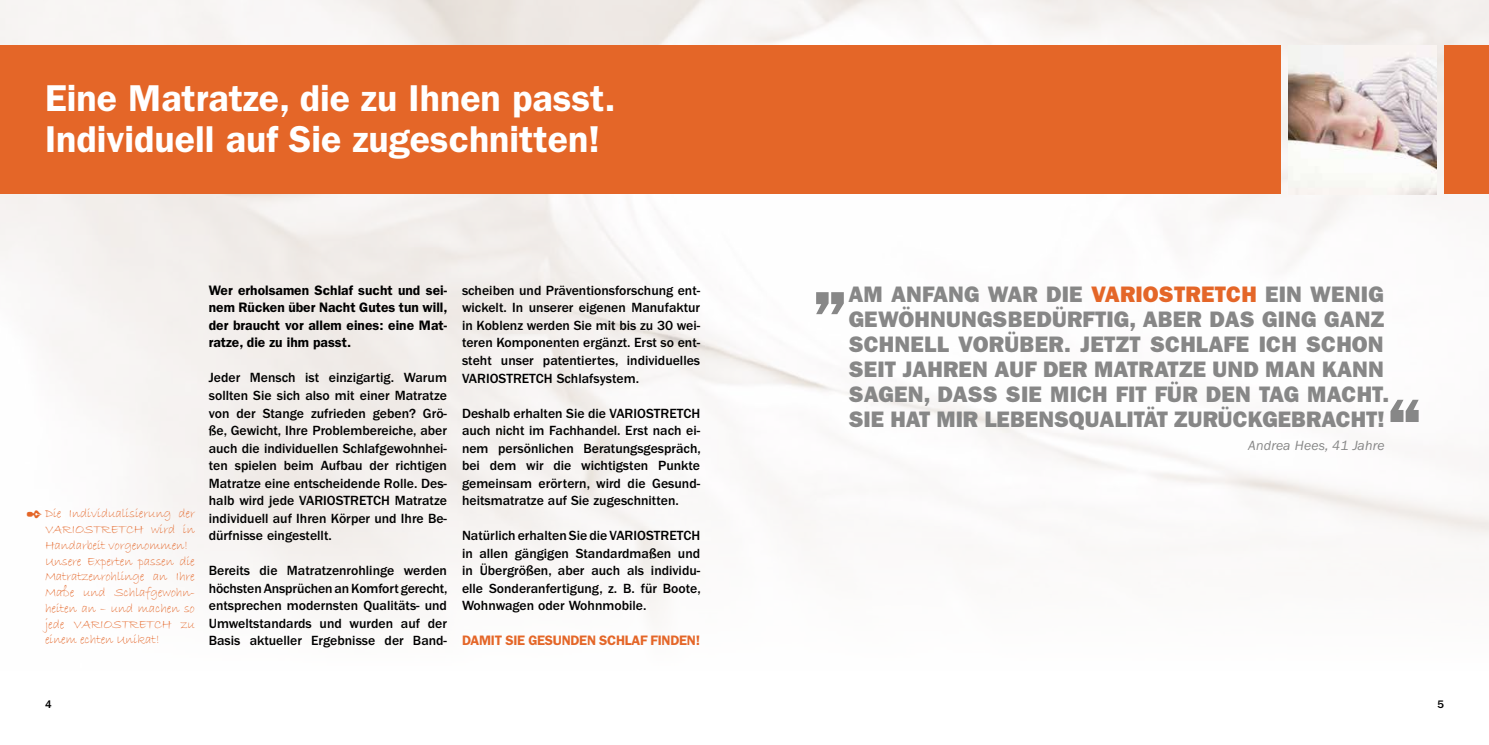
<style>
.page{position:relative;width:1489px;height:745px;background:#fff}
.page>*{position:absolute;margin:0;border:0;box-sizing:border-box;transform-origin:0 0}
.t1{font:75px "ITC Franklin Gothic Std Hvy";color:#878787}
.t2{font:600 37.5px/41.2px "ITC Franklin Gothic Std";color:#fff}
.t3{font:22.5px/25px "ITC Franklin Gothic Std Hvy";letter-spacing:.01em;color:#878787}
.t4{font:500 13.75px/17.5px "ITC Franklin Gothic Std";color:#000;text-align:justify}
.t5{font:600 13.75px/17.5px "ITC Franklin Gothic Std";color:#000;text-align:justify}
.t6{font:600 13.75px "ITC Franklin Gothic Std";letter-spacing:-.02em;color:#e46628}
.t7{font:italic 13.75px "ITC Franklin Gothic Std";letter-spacing:.01em;color:#878787}
.t8{font:13.12px/15.8px "Bradley Hand ITC";letter-spacing:-.015em;color:#e46628}
.t9{font:500 11.25px "ITC Franklin Gothic Std";color:#000}
.s1{color:#e46628}
</style>
<div class="page">
<img style="left:0;top:0;width:1488px;height:619px">
<div style="left:0;top:45px;width:1280px;height:149px;background:#e46628"></div>
<div style="left:1443px;top:45px;width:45px;height:149px;background:#e46628"></div>
<img style="left:1287px;top:45px;width:149px;height:149px">
<svg style="left:27px;top:510px;width:15px;height:8px"></svg>
<h2 class="t2" style="left:45px;top:77px;width:572px">Eine Matratze, die zu Ihnen passt.<br>Individuell auf Sie zugeschnitten!</h2>
<p class="t8" style="left:45px;top:505px;width:151px">Die Individualisierung der<br>VARIOSTRETCH wird in<br>Handarbeit vorgenommen!<br>Unsere Experten passen die<br>Matratzenrohlinge an Ihre<br>Maße und Schlafgewohn&shy;heiten an – und machen so jede VARIOSTRETCH zu einem echten Unikat!</p>
<p class="t5" style="left:209px;top:281px;width:240px">Wer erholsamen Schlaf sucht und sei&shy;nem Rücken über Nacht Gutes tun will, der braucht vor allem eines: eine Mat&shy;ratze, die zu ihm passt.</p>
<p class="t4" style="left:209px;top:369px;width:240px">Jeder Mensch ist einzigartig. Warum sollten Sie sich also mit einer Matratze von der Stange zufrieden geben? Grö&shy;ße, Gewicht, Ihre Problembereiche, aber auch die individuellen Schlafgewohnhei&shy;ten spielen beim Aufbau der richtigen Matratze eine entscheidende Rolle. Des&shy;halb wird jede VARIOSTRETCH Matratze individuell auf Ihren Körper und Ihre Be&shy;dürfnisse eingestellt.</p>
<p class="t4" style="left:209px;top:561px;width:240px">Bereits die Matratzenrohlinge werden höchsten Ansprüchen an Komfort gerecht, entsprechen modernsten Qualitäts- und Umweltstandards und wurden auf der Basis aktueller Ergebnisse der Band-</p>
<p class="t4" style="left:462px;top:281px;width:240px">scheiben und Präventionsforschung ent&shy;wickelt. In unserer eigenen Manufaktur in Koblenz werden Sie mit bis zu 30 wei&shy;teren Komponenten ergänzt. Erst so ent&shy;steht unser patentiertes, individuelles VARIOSTRETCH Schlafsystem.</p>
<p class="t4" style="left:462px;top:404px;width:240px">Deshalb erhalten Sie die VARIOSTRETCH auch nicht im Fachhandel. Erst nach ei&shy;nem persönlichen Beratungsgespräch, bei dem wir die wichtigsten Punkte gemeinsam erörtern, wird die Gesund&shy;heitsmatratze auf Sie zugeschnitten.</p>
<p class="t4" style="left:462px;top:526px;width:240px">Natürlich erhalten Sie die VARIOSTRETCH in allen gängigen Standardmaßen und in Übergrößen, aber auch als individu&shy;elle Sonderanfertigung, z. B. für Boote, Wohnwagen oder Wohnmobile.</p>
<p class="t6" style="left:462px;top:632px;width:240px">DAMIT SIE GESUNDEN SCHLAF FINDEN!</p>
<p class="t3" style="left:848px;top:281px;width:542px">AM ANFANG WAR DIE <span class="s1">VARIOSTRETCH</span> EIN WENIG GEWÖHNUNGSBEDÜRFTIG, ABER DAS GING GANZ SCHNELL VORÜBER. JETZT SCHLAFE ICH SCHON SEIT JAHREN AUF DER MATRATZE UND MAN KANN SAGEN, DASS SIE MICH FIT FÜR DEN TAG MACHT.<br>SIE HAT MIR LEBENSQUALITÄT ZURÜCKGEBRACHT!</p>
<p class="t7" style="left:1248px;top:437px;width:138px">Andrea Hees, 41 Jahre</p>
<h1 class="t1" style="left:810px;top:234px;width:41px">„</h1>
<h1 class="t1" style="left:1384px;top:381px;width:40px">“</h1>
<p class="t9" style="left:45px;top:697px;width:8px">4</p>
<p class="t9" style="left:1437px;top:697px;width:8px">5</p>
</div>
